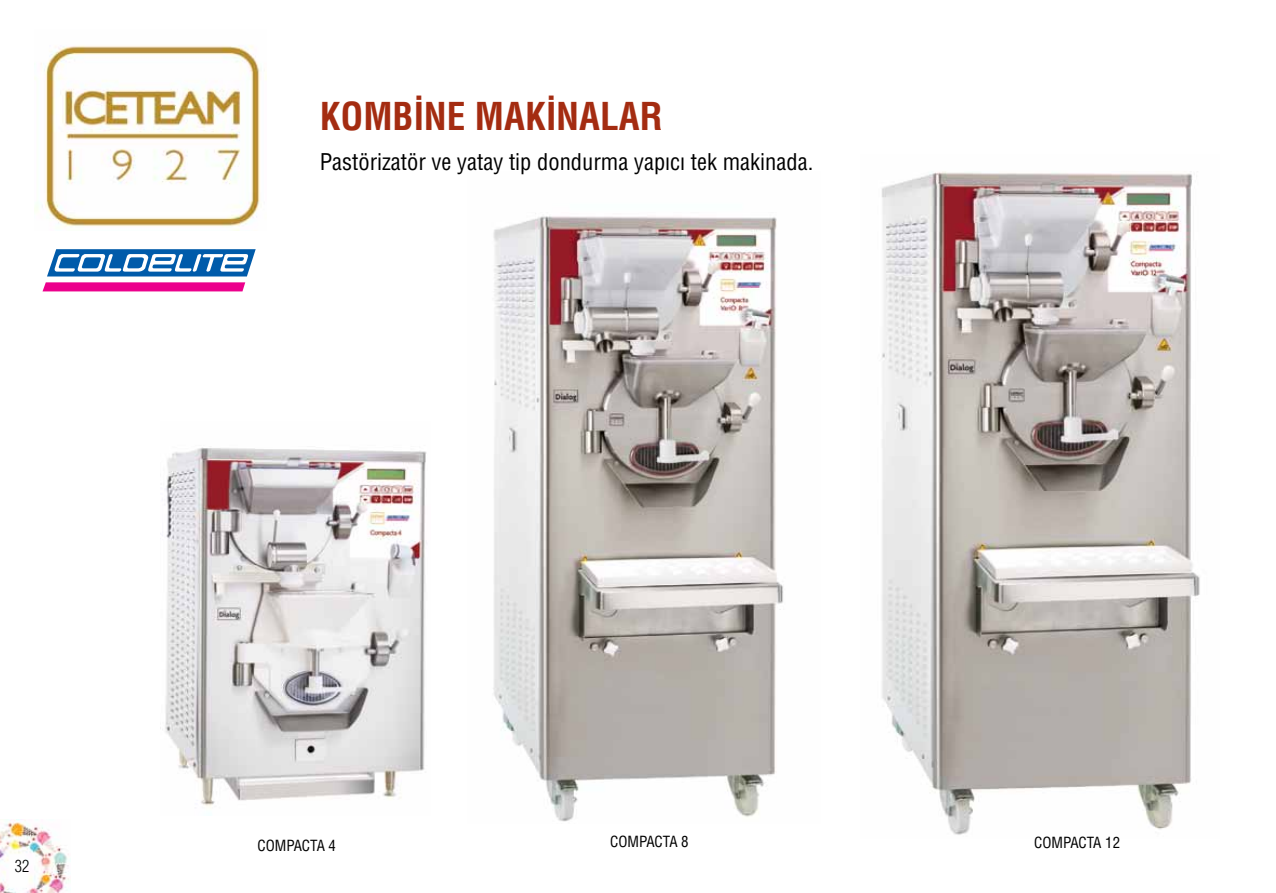
<style>
.page{position:relative;width:1276px;height:893px;background:#fff}
.page>*{position:absolute;margin:0;border:0;box-sizing:border-box;transform-origin:0 0}
.t1{font:37.5px "Helvetica Cond Bold Tr";color:#a42c11}
.t2{font:22.5px "Helvetica Cond Normal Tr";color:#000}
.t3{font:16.5px "Helvetica Condensed Light Tr";color:#000}
.t4{font:15px "Helvetica Cond Normal Tr";color:#000}
</style>
<div class="page">
<img style="left:0;top:819px;width:69px;height:74px">
<img style="left:882px;top:171px;width:318px;height:664px">
<img style="left:160px;top:447px;width:267px;height:360px">
<img style="left:493px;top:213px;width:290px;height:609px">
<img style="left:34px;top:45px;width:232px;height:186px">
<svg style="left:43px;top:282px;width:202px;height:9px;background:#ec0d91"></svg>
<svg style="left:47px;top:249px;width:209px;height:27px"></svg>
<h1 class="t1" style="left:320px;top:93px;width:344px">KOMBİNE MAKİNALAR</h1>
<p class="t2" style="left:320px;top:148px;width:495px">Pastörizatör ve yatay tip dondurma yapıcı tek makinada.</p>
<p class="t3" style="left:15px;top:856px;width:16px">32</p>
<p class="t4" style="left:257px;top:836px;width:80px">COMPACTA 4</p>
<p class="t4" style="left:610px;top:832px;width:80px">COMPACTA 8</p>
<p class="t4" style="left:1034px;top:833px;width:87px">COMPACTA 12</p>
</div>
